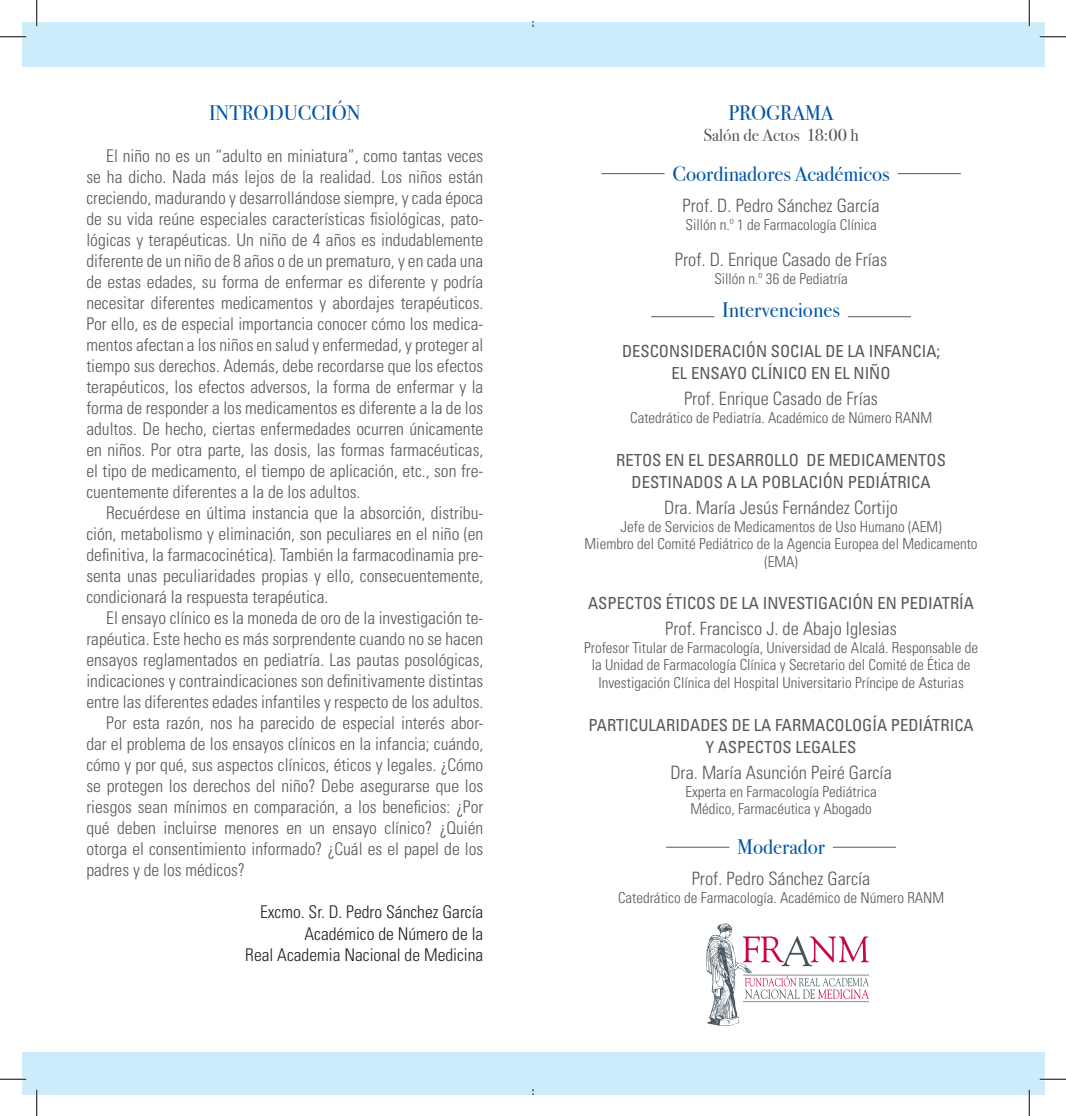
<style>
.page{position:relative;width:1066px;height:1116px;background:#fff}
.page>*{position:absolute;margin:0;border:0;box-sizing:border-box;transform-origin:0 0}
.t1{font:21px "Bodoni Svty Two ITCTT Book";color:#0155a5}
.t2{font:300 condensed 18.38px "Univers LT Std";color:#57585a}
.t3{font:300 condensed 17.5px/21px "Univers LT Std";color:#57585a;text-align:justify}
.t4{font:300 condensed 17.5px "Univers LT Std";color:#231f20}
.t5{font:17.5px "Bodoni Svty Two ITCTT Book";color:#57585a}
.t6{font:condensed 16.62px/22.8px "Univers LT Std";color:#57585a;text-align:center}
.t7{font:300 condensed 15.05px/17.5px "Univers LT Std";color:#57585a;text-align:center}
</style>
<div class="page">
<div style="left:22px;top:22px;width:1022px;height:45px;background:#ccecfb"></div>
<div style="left:22px;top:1051px;width:1022px;height:42px;background:#ccecfb"></div>
<hr style="left:601px;top:173px;width:63px;height:1px;background:#57585a">
<hr style="left:897px;top:173px;width:64px;height:1px;background:#57585a">
<hr style="left:651px;top:316px;width:63px;height:1px;background:#57585a">
<hr style="left:848px;top:316px;width:63px;height:1px;background:#57585a">
<hr style="left:666px;top:846px;width:63px;height:1px;background:#57585a">
<hr style="left:833px;top:846px;width:63px;height:1px;background:#57585a">
<svg style="left:706px;top:923px;width:163px;height:102px"></svg>
<hr style="left:743px;top:974px;width:126px;height:1px;background:#45555f">
<hr style="left:743px;top:1001px;width:126px;height:1px;background:#45555f">
<hr style="left:0;top:36px;width:26px;height:2px;background:#fff">
<hr style="left:1039px;top:36px;width:27px;height:2px;background:#fff">
<hr style="left:0;top:1077px;width:26px;height:3px;background:#fff">
<hr style="left:1039px;top:1077px;width:27px;height:3px;background:#fff">
<hr style="left:36px;top:0;width:2px;height:26px;background:#fff">
<hr style="left:36px;top:1089px;width:2px;height:26px;background:#fff">
<hr style="left:1028px;top:0;width:2px;height:26px;background:#fff">
<hr style="left:1028px;top:1089px;width:2px;height:26px;background:#fff">
<svg style="left:0;top:36px;width:26px;height:1px"></svg>
<svg style="left:1039px;top:36px;width:27px;height:1px"></svg>
<svg style="left:0;top:1078px;width:26px;height:1px"></svg>
<svg style="left:1039px;top:1078px;width:27px;height:1px"></svg>
<svg style="left:36px;top:0;width:1px;height:26px"></svg>
<svg style="left:36px;top:1089px;width:1px;height:26px"></svg>
<svg style="left:1029px;top:0;width:1px;height:26px"></svg>
<svg style="left:1029px;top:1089px;width:1px;height:26px"></svg>
<p class="t1" style="left:209px;top:100px;width:153px">INTRODUCCIÓN</p>
<p class="t3" style="left:86px;top:145px;width:398px;text-indent:20px">El niño no es un “adulto en miniatura”, como tantas veces se ha dicho. Nada más lejos de la realidad. Los niños están creciendo, madurando y desarrollándose siempre, y cada época de su vida reúne especiales características fisiológicas, pato&shy;lógicas y terapéuticas. Un niño de 4 años es indudablemente diferente de un niño de 8 años o de un prematuro, y en cada una de estas edades, su forma de enfermar es diferente y podría necesitar diferentes medicamentos y abordajes terapéuticos.<br>Por ello, es de especial importancia conocer cómo los medica&shy;mentos afectan a los niños en salud y enfermedad, y proteger al tiempo sus derechos. Además, debe recordarse que los efectos terapéuticos, los efectos adversos, la forma de enfermar y la forma de responder a los medicamentos es diferente a la de los adultos. De hecho, ciertas enfermedades ocurren únicamente en niños. Por otra parte, las dosis, las formas farmacéuticas, el tipo de medicamento, el tiempo de aplicación, etc., son fre&shy;cuentemente diferentes a la de los adultos.</p>
<p class="t3" style="left:86px;top:502px;width:398px;text-indent:20px">Recuérdese en última instancia que la absorción, distribu&shy;ción, metabolismo y eliminación, son peculiares en el niño (en definitiva, la farmacocinética). También la farmacodinamia pre&shy;senta unas peculiaridades propias y ello, consecuentemente, condicionará la respuesta terapéutica.</p>
<p class="t3" style="left:86px;top:607px;width:398px;text-indent:20px">El ensayo clínico es la moneda de oro de la investigación te&shy;rapéutica. Este hecho es más sorprendente cuando no se hacen ensayos reglamentados en pediatría. Las pautas posológicas, indicaciones y contraindicaciones son definitivamente distintas entre las diferentes edades infantiles y respecto de los adultos.</p>
<p class="t3" style="left:86px;top:712px;width:398px;text-indent:20px">Por esta razón, nos ha parecido de especial interés abor&shy;dar el problema de los ensayos clínicos en la infancia; cuándo, cómo y por qué, sus aspectos clínicos, éticos y legales. ¿Cómo se protegen los derechos del niño? Debe asegurarse que los riesgos sean mínimos en comparación, a los beneficios: ¿Por qué deben incluirse menores en un ensayo clínico? ¿Quién otorga el consentimiento informado? ¿Cuál es el papel de los padres y de los médicos?</p>
<p class="t4" style="left:260px;top:901px;width:225px">Excmo. Sr. D. Pedro Sánchez García</p>
<p class="t4" style="left:304px;top:922px;width:180px">Académico de Número de la</p>
<p class="t4" style="left:245px;top:943px;width:240px">Real Academia Nacional de Medicina</p>
<p class="t1" style="left:728px;top:100px;width:107px">PROGRAMA</p>
<p class="t5" style="left:703px;top:124px;width:157px">Salón de Actos 18:00 h</p>
<p class="t1" style="left:672px;top:161px;width:219px">Coordinadores Académicos</p>
<p class="t2" style="left:682px;top:194px;width:198px">Prof. D. Pedro Sánchez García</p>
<p class="t7" style="left:685px;top:216px;width:193px">Sillón n.º 1 de Farmacología Clínica</p>
<p class="t2" style="left:675px;top:248px;width:214px">Prof. D. Enrique Casado de Frías</p>
<p class="t7" style="left:714px;top:270px;width:135px">Sillón n.º 36 de Pediatría</p>
<p class="t1" style="left:722px;top:297px;width:119px">Intervenciones</p>
<p class="t6" style="left:622px;top:339px;width:320px">DESCONSIDERACIÓN SOCIAL DE LA INFANCIA;<br>EL ENSAYO CLÍNICO EN EL NIÑO</p>
<p class="t2" style="left:684px;top:388px;width:195px">Prof. Enrique Casado de Frías</p>
<p class="t7" style="left:630px;top:409px;width:303px">Catedrático de Pediatría. Académico de Número RANM</p>
<p class="t6" style="left:616px;top:448px;width:331px">RETOS EN EL DESARROLLO DE MEDICAMENTOS<br>DESTINADOS A LA POBLACIÓN PEDIÁTRICA</p>
<p class="t2" style="left:664px;top:496px;width:235px">Dra. María Jesús Fernández Cortijo</p>
<p class="t7" style="left:620px;top:517px;width:323px">Jefe de Servicios de Medicamentos de Uso Humano (AEM)</p>
<p class="t7" style="left:584px;top:535px;width:394px">Miembro del Comité Pediátrico de la Agencia Europea del Medicamento (EMA)</p>
<p class="t6" style="left:588px;top:592px;width:387px">ASPECTOS ÉTICOS DE LA INVESTIGACIÓN EN PEDIATRÍA</p>
<p class="t2" style="left:665px;top:617px;width:233px">Prof. Francisco J. de Abajo Iglesias</p>
<p class="t7" style="left:584px;top:638px;width:395px">Profesor Titular de Farmacología, Universidad de Alcalá. Responsable de la Unidad de Farmacología Clínica y Secretario del Comité de Ética de<br>Investigación Clínica del Hospital Universitario Príncipe de Asturias</p>
<p class="t6" style="left:588px;top:713px;width:387px">PARTICULARIDADES DE LA FARMACOLOGÍA PEDIÁTRICA<br>Y ASPECTOS LEGALES</p>
<p class="t2" style="left:670px;top:761px;width:223px">Dra. María Asunción Peiré García</p>
<p class="t7" style="left:685px;top:782px;width:193px">Experta en Farmacología Pediátrica</p>
<p class="t7" style="left:690px;top:800px;width:183px">Médico, Farmacéutica y Abogado</p>
<p class="t1" style="left:737px;top:834px;width:89px">Moderador</p>
<p class="t2" style="left:692px;top:867px;width:180px">Prof. Pedro Sánchez García</p>
<p class="t7" style="left:618px;top:888px;width:328px">Catedrático de Farmacología. Académico de Número RANM</p>
</div>
